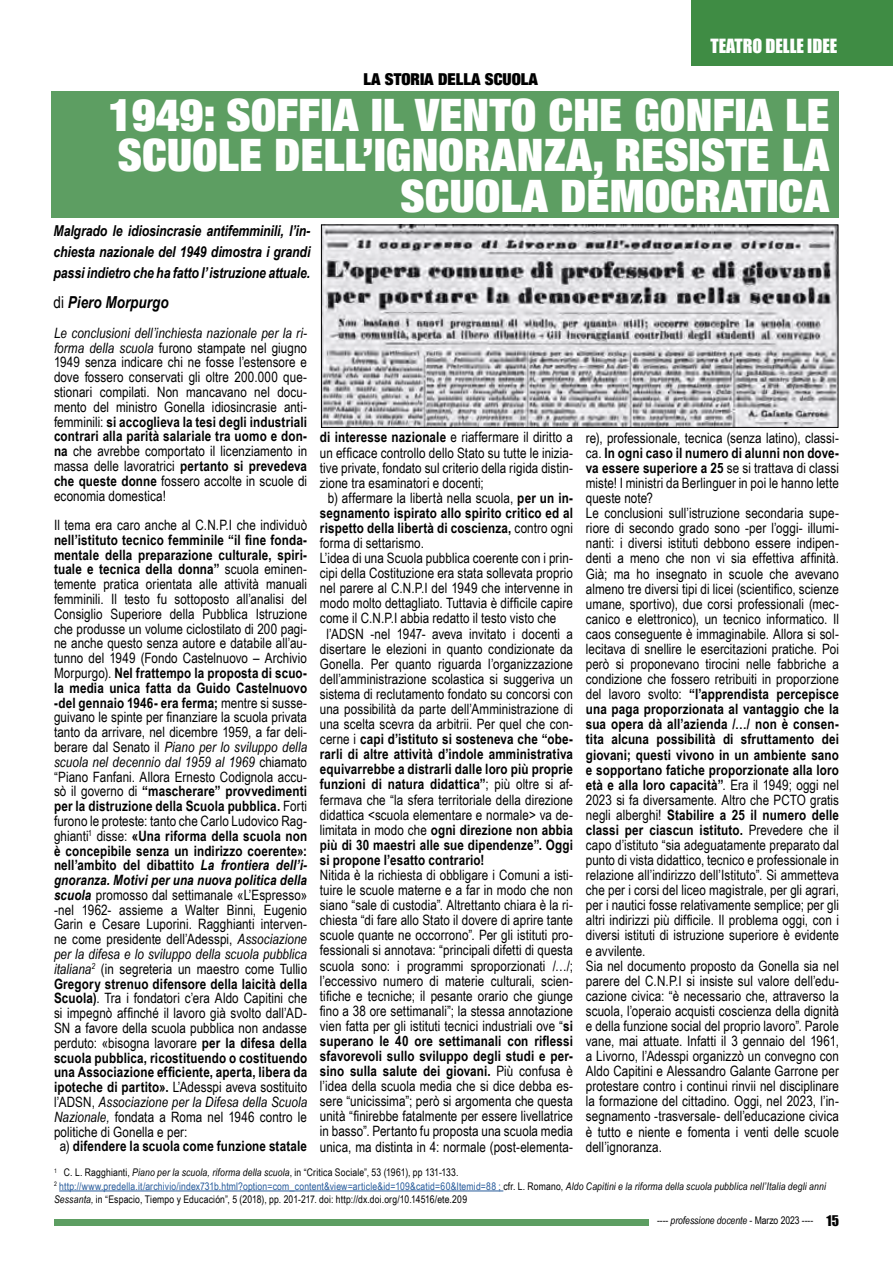
<style>
.page{position:relative;width:893px;height:1263px;background:#fff}
.page>*{position:absolute;margin:0;border:0;box-sizing:border-box;transform-origin:0 0}
.t1{font:900 expanded 45px/40.5px "Helvetica Neue";letter-spacing:.01em;color:#fff;text-align:right}
.t2{font:18px "Impact";color:#fff}
.t3{font:900 expanded 16.5px "Helvetica Neue";color:#000}
.t4{font:italic 700 16.5px "Arial Narrow";color:#000}
.t5{font:italic 700 15px/21px "Arial Narrow";letter-spacing:-.01em;color:#000;text-align:justify}
.t6{font:14.25px/15.1px "Arial Narrow";letter-spacing:.005em;color:#000;text-align:justify}
.t7{font:700 14.25px/15.1px "Arial Narrow";letter-spacing:.01em;color:#000;text-align:justify}
.t8{font:10.5px/13.6px "Arial Narrow";letter-spacing:.015em;color:#275b9b}
.t9{font:10.5px "Arial Narrow";letter-spacing:.015em;color:#000}
.t10{font:10.5px "Arial Narrow";letter-spacing:-.005em;color:#000}
.s1{font-weight:400;font-style:normal}
.s2{font-style:italic}
.s3{font-weight:700}
.s4{font-weight:700;font-style:italic}
.s5{font-weight:400}
.s6{color:#000}
.s7{font-style:italic;color:#000}
.s8{font-family:"Impact";font-size:13.5px}
</style>
<div class="page">
<div style="left:54px;top:1219px;width:594px;height:6px;background:#5d9e62"></div>
<div style="left:51px;top:91px;width:787px;height:127px;background:#5d9e62"></div>
<img style="left:323px;top:227px;width:513px;height:199px">
<div style="left:321px;top:225px;width:517px;height:203px;border:1px solid #000"></div>
<hr style="left:59px;top:1190px;width:444px;height:1px;background:#275b9b">
<div style="left:692px;top:0;width:201px;height:65px;background:#3f8c44"></div>
<p class="t3" style="left:363px;top:69px;width:176px">LA STORIA DELLA SCUOLA</p>
<p class="t2" style="left:710px;top:32px;width:128px">TEATRO DELLE IDEE</p>
<p class="t1" style="left:108px;top:93px;width:722px">1949: SOFFIA IL VENTO CHE GONFIA LE<br>SCUOLE DELL’IGNORANZA, RESISTE LA<br>SCUOLA DEMOCRATICA</p>
<p class="t5" style="left:54px;top:220px;width:258px">Malgrado le idiosincrasie antifemminili, l’in&shy;chiesta nazionale del 1949 dimostra i grandi passi indietro che ha fatto l’ istruzione attuale.</p>
<p class="t4" style="left:54px;top:290px;width:117px"><span class="s1">di</span> Piero Morpurgo</p>
<p class="t6" style="left:54px;top:325px;width:255px"><span class="s2">Le conclusioni dell’inchiesta nazionale per la ri&shy;forma della scuola</span> furono stampate nel giugno 1949 senza indicare chi ne fosse l’estensore e dove fossero conservati gli oltre 200.000 que&shy;stionari compilati. Non mancavano nel docu&shy;mento del ministro Gonella idiosincrasie anti&shy;femminili: <span class="s3">si accoglieva la tesi degli industriali contrari alla parità salariale tra uomo e don&shy;na</span> che avrebbe comportato il licenziamento in massa delle lavoratrici <span class="s3">pertanto si prevedeva che queste donne</span> fossero accolte in scuole di economia domestica!</p>
<p class="t6" style="left:54px;top:517px;width:255px">Il tema era caro anche al C.N.P.I che individuò <span class="s3">nell’istituto tecnico femminile “il fine fonda&shy;mentale della preparazione culturale, spiri&shy;tuale e tecnica della donna”</span> scuola eminen&shy;temente pratica orientata alle attività manuali femminili. Il testo fu sottoposto all’analisi del Consiglio Superiore della Pubblica Istruzione che produsse un volume ciclostilato di 200 pagi&shy;ne anche questo senza autore e databile all’au&shy;tunno del 1949 (Fondo Castelnuovo – Archivio Morpurgo). <span class="s3">Nel frattempo la proposta di scuo&shy;la media unica fatta da Guido Castelnuovo -del gennaio 1946- era ferma;</span> mentre si susse&shy;guivano le spinte per finanziare la scuola privata tanto da arrivare, nel dicembre 1959, a far deli&shy;berare dal Senato il <span class="s2">Piano per lo sviluppo della scuola nel decennio dal 1959 al 1969</span> chiamato “Piano Fanfani. Allora Ernesto Codignola accu&shy;sò il governo di <span class="s3">“mascherare” provvedimenti per la distruzione della Scuola pubblica.</span> Forti furono le proteste: tanto che Carlo Ludovico Rag&shy;ghianti<sup>1</sup> disse: <span class="s3">«Una riforma della scuola non è concepibile senza un indirizzo coerente»: nell’ambito del dibattito</span> <span class="s4">La frontiera dell’i&shy;gnoranza. Motivi per una nuova politica della scuola</span> promosso dal settimanale «L’Espresso» -nel 1962- assieme a Walter Binni, Eugenio Garin e Cesare Luporini. Ragghianti interven&shy;ne come presidente dell’Adesspi, <span class="s2">Associazione per la difesa e lo sviluppo della scuola pubblica italiana</span><sup>2</sup> (in segreteria un maestro come Tullio <span class="s3">Gregory strenuo difensore della laicità della Scuola)</span>. Tra i fondatori c’era Aldo Capitini che si impegnò affinché il lavoro già svolto dall’AD-SN a favore della scuola pubblica non andasse perduto: «bisogna lavorare <span class="s3">per la difesa della scuola pubblica, ricostituendo o costituendo una Associazione efficiente, aperta, libera da ipoteche di partito».</span> L’Adesspi aveva sostituito l’ADSN, <span class="s2">Associazione per la Difesa della Scuola Nazionale,</span> fondata a Roma nel 1946 contro le politiche di Gonella e per:</p>
<p class="t7" style="left:60px;top:1138px;width:249px"><span class="s5">a)</span> difendere la scuola come funzione statale</p>
<p class="t6" style="left:320px;top:429px;width:255px"><span class="s3">di interesse nazionale</span> e riaffermare il diritto a un efficace controllo dello Stato su tutte le inizia&shy;tive private, fondato sul criterio della rigida distin&shy;zione tra esaminatori e docenti;</p>
<p class="t7" style="left:320px;top:489px;width:255px;text-indent:8px"><span class="s5">b) affermare la libertà nella scuola,</span> per un in&shy;segnamento ispirato allo spirito critico ed al rispetto della libertà di coscienza, <span class="s5">contro ogni forma di settarismo.</span></p>
<p class="t6" style="left:320px;top:550px;width:255px">L’idea di una Scuola pubblica coerente con i prin&shy;cipi della Costituzione era stata sollevata proprio nel parere al C.N.P.I del 1949 che intervenne in modo molto dettagliato. Tuttavia è difficile capire come il C.N.P.I abbia redatto il testo visto che</p>
<p class="t6" style="left:320px;top:625px;width:255px;text-indent:6px">l’ADSN -nel 1947- aveva invitato i docenti a disertare le elezioni in quanto condizionate da Gonella. Per quanto riguarda l’organizzazione dell’amministrazione scolastica si suggeriva un sistema di reclutamento fondato su concorsi con una possibilità da parte dell’Amministrazione di una scelta scevra da arbitrii. Per quel che con&shy;cerne i <span class="s3">capi d’istituto si sosteneva che “obe&shy;rarli di altre attività d’indole amministrativa equivarrebbe a distrarli dalle loro più proprie funzioni di natura didattica”</span>; più oltre si af&shy;fermava che “la sfera territoriale della direzione didattica &lt;scuola elementare e normale&gt; va de&shy;limitata in modo che <span class="s3">ogni direzione non abbia più di 30 maestri alle sue dipendenze”. Oggi si propone l’esatto contrario!</span></p>
<p class="t6" style="left:320px;top:867px;width:255px">Nitida è la richiesta di obbligare i Comuni a isti&shy;tuire le scuole materne e a far in modo che non siano “sale di custodia”. Altrettanto chiara è la ri&shy;chiesta “di fare allo Stato il dovere di aprire tante scuole quante ne occorrono”. Per gli istituti pro&shy;fessionali si annotava: “principali difetti di questa scuola sono: i programmi sproporzionati /…/; l’eccessivo numero di materie culturali, scien&shy;tifiche e tecniche; il pesante orario che giunge fino a 38 ore settimanali”; la stessa annotazione vien fatta per gli istituti tecnici industriali ove “<span class="s3">si superano le 40 ore settimanali con riflessi sfavorevoli sullo sviluppo degli studi e per&shy;sino sulla salute dei giovani.</span> Più confusa è l’idea della scuola media che si dice debba es&shy;sere “unicissima”; però si argomenta che questa unità “finirebbe fatalmente per essere livellatrice in basso”. Pertanto fu proposta una scuola media unica, ma distinta in 4: normale (post-elementa-</p>
<p class="t6" style="left:586px;top:430px;width:255px">re), professionale, tecnica (senza latino), classi&shy;ca. <span class="s3">In ogni caso il numero di alunni non dove&shy;va essere superiore a 25</span> se si trattava di classi miste! I ministri da Berlinguer in poi le hanno lette queste note?</p>
<p class="t6" style="left:586px;top:505px;width:255px">Le conclusioni sull’istruzione secondaria supe&shy;riore di secondo grado sono -per l’oggi- illumi&shy;nanti: i diversi istituti debbono essere indipen&shy;denti a meno che non vi sia effettiva affinità.<br>Già; ma ho insegnato in scuole che avevano almeno tre diversi tipi di licei (scientifico, scienze umane, sportivo), due corsi professionali (mec&shy;canico e elettronico), un tecnico informatico. Il caos conseguente è immaginabile. Allora si sol&shy;lecitava di snellire le esercitazioni pratiche. Poi però si proponevano tirocini nelle fabbriche a condizione che fossero retribuiti in proporzione del lavoro svolto: <span class="s3">“l’apprendista percepisce una paga proporzionata al vantaggio che la sua opera dà all’azienda /…/ non è consen&shy;tita alcuna possibilità di sfruttamento dei giovani; questi vivono in un ambiente sano e sopportano fatiche proporzionate alla loro età e alla loro capacità”</span>. Era il 1949; oggi nel 2023 si fa diversamente. Altro che PCTO gratis negli alberghi! <span class="s3">Stabilire a 25 il numero delle classi per ciascun istituto.</span> Prevedere che il capo d’istituto “sia adeguatamente preparato dal punto di vista didattico, tecnico e professionale in relazione all’indirizzo dell’Istituto”. Si ammetteva che per i corsi del liceo magistrale, per gli agrari, per i nautici fosse relativamente semplice; per gli altri indirizzi più difficile. Il problema oggi, con i diversi istituti di istruzione superiore è evidente e avvilente.</p>
<p class="t6" style="left:586px;top:957px;width:255px">Sia nel documento proposto da Gonella sia nel parere del C.N.P.I si insiste sul valore dell’edu&shy;cazione civica: “è necessario che, attraverso la scuola, l’operaio acquisti coscienza della dignità e della funzione social del proprio lavoro”. Parole vane, mai attuate. Infatti il 3 gennaio del 1961, a Livorno, l’Adesspi organizzò un convegno con Aldo Capitini e Alessandro Galante Garrone per protestare contro i continui rinvii nel disciplinare la formazione del cittadino. Oggi, nel 2023, l’in&shy;segnamento -trasversale- dell’educazione civica è tutto e niente e fomenta i venti delle scuole dell’ignoranza.</p>
<p class="t9" style="left:54px;top:1165px;width:406px"><sup>1</sup> C. L. Ragghianti, <span class="s2">Piano per la scuola, riforma della scuola</span>, in “Critica Sociale”, 53 (1961), pp 131-133.</p>
<p class="t8" style="left:54px;top:1179px;width:773px"><sup>2</sup> http://www.predella.it/archivio/index731b.html?option=com_content&amp;view=article&amp;id=109&amp;catid=60&amp;Itemid=88 ; <span class="s6">cfr. L. Romano,</span> <span class="s7">Aldo Capitini e la riforma della scuola pubblica nell’Italia degli anni<br>Sessanta,</span> <span class="s6">in “Espacio, Tiempo y Educación”, 5 (2018), pp. 201-217. doi: http://dx.doi.org/10.14516/ete.209</span></p>
<p class="t10" style="left:657px;top:1213px;width:183px">---- <span class="s2">professione docente</span> - Marzo 2023 ---- <span class="s8">15</span></p>
</div>
